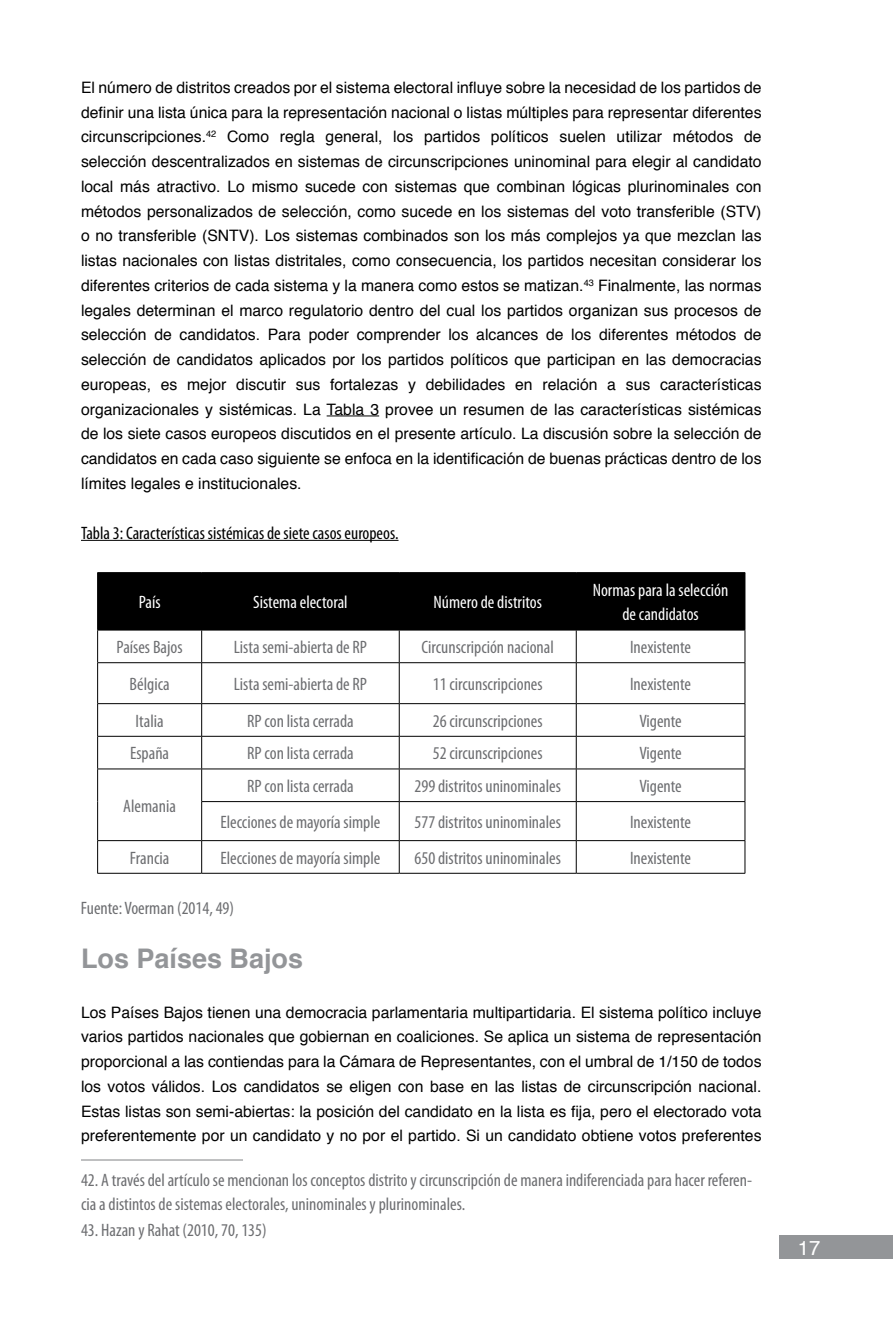
<style>
.page{position:relative;width:893px;height:1340px;background:#fff}
.page>*{position:absolute;margin:0;border:0;box-sizing:border-box;transform-origin:0 0}
.t1{font:700 27px "Helvetica";color:#939598}
.t2{font:20.25px "Helvetica";color:#fff}
.t3{font:condensed 18px/24.8px "Myriad Pro";color:#6d6e71}
.t4{font:condensed 18px/24.8px "Myriad Pro";color:#fff;text-align:center}
.t5{font:condensed 18px "Myriad Pro";color:#000}
.t6{font:15.75px/24.8px "Helvetica";color:#000;text-align:justify}
</style>
<div class="page">
<div style="left:780px;top:1235px;width:113px;height:23px;background:#939598"></div>
<hr style="left:327px;top:415px;width:52px;height:1px;background:#000">
<hr style="left:81px;top:540px;width:317px;height:1px;background:#000">
<div style="left:98px;top:573px;width:647px;height:56px;background:#000"></div>
<hr style="left:97px;top:572px;width:105px;height:1px;background:#000">
<hr style="left:97px;top:573px;width:1px;height:56px;background:#000">
<hr style="left:202px;top:572px;width:197px;height:1px;background:#000">
<hr style="left:399px;top:572px;width:177px;height:1px;background:#000">
<hr style="left:576px;top:572px;width:169px;height:1px;background:#000">
<hr style="left:745px;top:573px;width:1px;height:56px;background:#000">
<hr style="left:97px;top:629px;width:105px;height:1px;background:#000">
<hr style="left:97px;top:630px;width:1px;height:32px;background:#000">
<hr style="left:202px;top:629px;width:197px;height:1px;background:#000">
<hr style="left:201px;top:630px;width:1px;height:32px;background:#000">
<hr style="left:399px;top:629px;width:177px;height:1px;background:#000">
<hr style="left:399px;top:630px;width:1px;height:32px;background:#000">
<hr style="left:576px;top:629px;width:169px;height:1px;background:#000">
<hr style="left:576px;top:630px;width:1px;height:32px;background:#000">
<hr style="left:745px;top:630px;width:1px;height:32px;background:#000">
<hr style="left:97px;top:662px;width:105px;height:1px;background:#000">
<hr style="left:97px;top:663px;width:1px;height:40px;background:#000">
<hr style="left:202px;top:662px;width:197px;height:1px;background:#000">
<hr style="left:201px;top:663px;width:1px;height:40px;background:#000">
<hr style="left:399px;top:662px;width:177px;height:1px;background:#000">
<hr style="left:399px;top:663px;width:1px;height:40px;background:#000">
<hr style="left:576px;top:662px;width:169px;height:1px;background:#000">
<hr style="left:576px;top:663px;width:1px;height:40px;background:#000">
<hr style="left:745px;top:663px;width:1px;height:40px;background:#000">
<hr style="left:97px;top:703px;width:105px;height:1px;background:#000">
<hr style="left:97px;top:704px;width:1px;height:32px;background:#000">
<hr style="left:202px;top:703px;width:197px;height:1px;background:#000">
<hr style="left:201px;top:704px;width:1px;height:32px;background:#000">
<hr style="left:399px;top:703px;width:177px;height:1px;background:#000">
<hr style="left:399px;top:704px;width:1px;height:32px;background:#000">
<hr style="left:576px;top:703px;width:169px;height:1px;background:#000">
<hr style="left:576px;top:704px;width:1px;height:32px;background:#000">
<hr style="left:745px;top:704px;width:1px;height:32px;background:#000">
<hr style="left:97px;top:736px;width:105px;height:1px;background:#000">
<hr style="left:97px;top:736px;width:1px;height:32px;background:#000">
<hr style="left:202px;top:736px;width:197px;height:1px;background:#000">
<hr style="left:201px;top:736px;width:1px;height:32px;background:#000">
<hr style="left:399px;top:736px;width:177px;height:1px;background:#000">
<hr style="left:399px;top:736px;width:1px;height:32px;background:#000">
<hr style="left:576px;top:736px;width:169px;height:1px;background:#000">
<hr style="left:576px;top:736px;width:1px;height:32px;background:#000">
<hr style="left:745px;top:736px;width:1px;height:32px;background:#000">
<hr style="left:97px;top:768px;width:105px;height:1px;background:#000">
<hr style="left:97px;top:769px;width:1px;height:32px;background:#000">
<hr style="left:202px;top:768px;width:197px;height:1px;background:#000">
<hr style="left:201px;top:769px;width:1px;height:32px;background:#000">
<hr style="left:399px;top:768px;width:177px;height:1px;background:#000">
<hr style="left:399px;top:769px;width:1px;height:32px;background:#000">
<hr style="left:576px;top:768px;width:169px;height:1px;background:#000">
<hr style="left:576px;top:769px;width:1px;height:32px;background:#000">
<hr style="left:745px;top:769px;width:1px;height:32px;background:#000">
<hr style="left:97px;top:801px;width:1px;height:39px;background:#000">
<hr style="left:201px;top:801px;width:198px;height:1px;background:#000">
<hr style="left:201px;top:802px;width:1px;height:38px;background:#000">
<hr style="left:399px;top:801px;width:177px;height:1px;background:#000">
<hr style="left:399px;top:802px;width:1px;height:38px;background:#000">
<hr style="left:576px;top:801px;width:169px;height:1px;background:#000">
<hr style="left:576px;top:802px;width:1px;height:38px;background:#000">
<hr style="left:745px;top:802px;width:1px;height:38px;background:#000">
<hr style="left:97px;top:840px;width:105px;height:1px;background:#000">
<hr style="left:97px;top:841px;width:1px;height:32px;background:#000">
<hr style="left:202px;top:840px;width:197px;height:1px;background:#000">
<hr style="left:201px;top:841px;width:1px;height:32px;background:#000">
<hr style="left:399px;top:840px;width:177px;height:1px;background:#000">
<hr style="left:399px;top:841px;width:1px;height:32px;background:#000">
<hr style="left:576px;top:840px;width:169px;height:1px;background:#000">
<hr style="left:576px;top:841px;width:1px;height:32px;background:#000">
<hr style="left:745px;top:841px;width:1px;height:32px;background:#000">
<hr style="left:97px;top:872px;width:105px;height:1px;background:#000">
<hr style="left:202px;top:872px;width:197px;height:1px;background:#000">
<hr style="left:399px;top:872px;width:177px;height:1px;background:#000">
<hr style="left:576px;top:872px;width:169px;height:1px;background:#000">
<hr style="left:81px;top:1159px;width:162px;height:1px;background:#808285">
<p class="t6" style="left:81px;top:75px;width:682px">El número de distritos creados por el sistema electoral influye sobre la necesidad de los partidos de definir una lista única para la representación nacional o listas múltiples para representar diferentes circunscripciones.<sup>42</sup> Como regla general, los partidos políticos suelen utilizar métodos de selección descentralizados en sistemas de circunscripciones uninominal para elegir al candidato local más atractivo. Lo mismo sucede con sistemas que combinan lógicas plurinominales con métodos personalizados de selección, como sucede en los sistemas del voto transferible (STV) o no transferible (SNTV). Los sistemas combinados son los más complejos ya que mezclan las listas nacionales con listas distritales, como consecuencia, los partidos necesitan considerar los diferentes criterios de cada sistema y la manera como estos se matizan.<sup>43</sup> Finalmente, las normas legales determinan el marco regulatorio dentro del cual los partidos organizan sus procesos de selección de candidatos. Para poder comprender los alcances de los diferentes métodos de selección de candidatos aplicados por los partidos políticos que participan en las democracias europeas, es mejor discutir sus fortalezas y debilidades en relación a sus características organizacionales y sistémicas. La Tabla 3 provee un resumen de las características sistémicas de los siete casos europeos discutidos en el presente artículo. La discusión sobre la selección de candidatos en cada caso siguiente se enfoca en la identificación de buenas prácticas dentro de los límites legales e institucionales.</p>
<p class="t5" style="left:81px;top:521px;width:319px">Tabla 3: Características sistémicas de siete casos europeos.</p>
<p class="t4" style="left:139px;top:589px;width:23px">País</p>
<p class="t4" style="left:253px;top:589px;width:96px">Sistema electoral</p>
<p class="t4" style="left:434px;top:589px;width:110px">Número de distritos</p>
<p class="t4" style="left:593px;top:577px;width:137px">Normas para la selección de candidatos</p>
<p class="t3" style="left:117px;top:634px;width:67px">Países Bajos</p>
<p class="t3" style="left:234px;top:634px;width:135px">Lista semi-abierta de RP</p>
<p class="t3" style="left:422px;top:634px;width:134px">Circunscripción nacional</p>
<p class="t3" style="left:630px;top:634px;width:63px">Inexistente</p>
<p class="t3" style="left:130px;top:671px;width:42px">Bélgica</p>
<p class="t3" style="left:234px;top:671px;width:135px">Lista semi-abierta de RP</p>
<p class="t3" style="left:433px;top:671px;width:111px">11 circunscripciones</p>
<p class="t3" style="left:630px;top:671px;width:63px">Inexistente</p>
<p class="t3" style="left:136px;top:708px;width:30px">Italia</p>
<p class="t3" style="left:247px;top:708px;width:108px">RP con lista cerrada</p>
<p class="t3" style="left:433px;top:708px;width:111px">26 circunscripciones</p>
<p class="t3" style="left:639px;top:708px;width:44px">Vigente</p>
<p class="t3" style="left:130px;top:740px;width:41px">España</p>
<p class="t3" style="left:247px;top:740px;width:108px">RP con lista cerrada</p>
<p class="t3" style="left:433px;top:740px;width:111px">52 circunscripciones</p>
<p class="t3" style="left:639px;top:740px;width:44px">Vigente</p>
<p class="t3" style="left:123px;top:793px;width:54px">Alemania</p>
<p class="t3" style="left:247px;top:773px;width:108px">RP con lista cerrada</p>
<p class="t3" style="left:414px;top:773px;width:148px">299 distritos uninominales</p>
<p class="t3" style="left:639px;top:773px;width:44px">Vigente</p>
<p class="t3" style="left:220px;top:809px;width:161px">Elecciones de mayoría simple</p>
<p class="t3" style="left:414px;top:809px;width:148px">577 distritos uninominales</p>
<p class="t3" style="left:630px;top:809px;width:63px">Inexistente</p>
<p class="t3" style="left:130px;top:845px;width:41px">Francia</p>
<p class="t3" style="left:220px;top:845px;width:161px">Elecciones de mayoría simple</p>
<p class="t3" style="left:414px;top:845px;width:148px">650 distritos uninominales</p>
<p class="t3" style="left:630px;top:845px;width:63px">Inexistente</p>
<p class="t3" style="left:81px;top:895px;width:155px">Fuente: Voerman (2014, 49)</p>
<h1 class="t1" style="left:81px;top:936px;width:224px">Los Países Bajos</h1>
<p class="t6" style="left:81px;top:1000px;width:682px">Los Países Bajos tienen una democracia parlamentaria multipartidaria. El sistema político incluye varios partidos nacionales que gobiernan en coaliciones. Se aplica un sistema de representación proporcional a las contiendas para la Cámara de Representantes, con el umbral de 1/150 de todos los votos válidos. Los candidatos se eligen con base en las listas de circunscripción nacional.<br>Estas listas son semi-abiertas: la posición del candidato en la lista es fija, pero el electorado vota preferentemente por un candidato y no por el partido. Si un candidato obtiene votos preferentes</p>
<p class="t3" style="left:81px;top:1166px;width:673px">42. A través del artículo se mencionan los conceptos distrito y circunscripción de manera indiferenciada para hacer referen&shy;cia a distintos de sistemas electorales, uninominales y plurinominales.</p>
<p class="t3" style="left:81px;top:1217px;width:187px">43. Hazan y Rahat (2010, 70, 135)</p>
<p class="t2" style="left:798px;top:1231px;width:24px">17</p>
</div>
